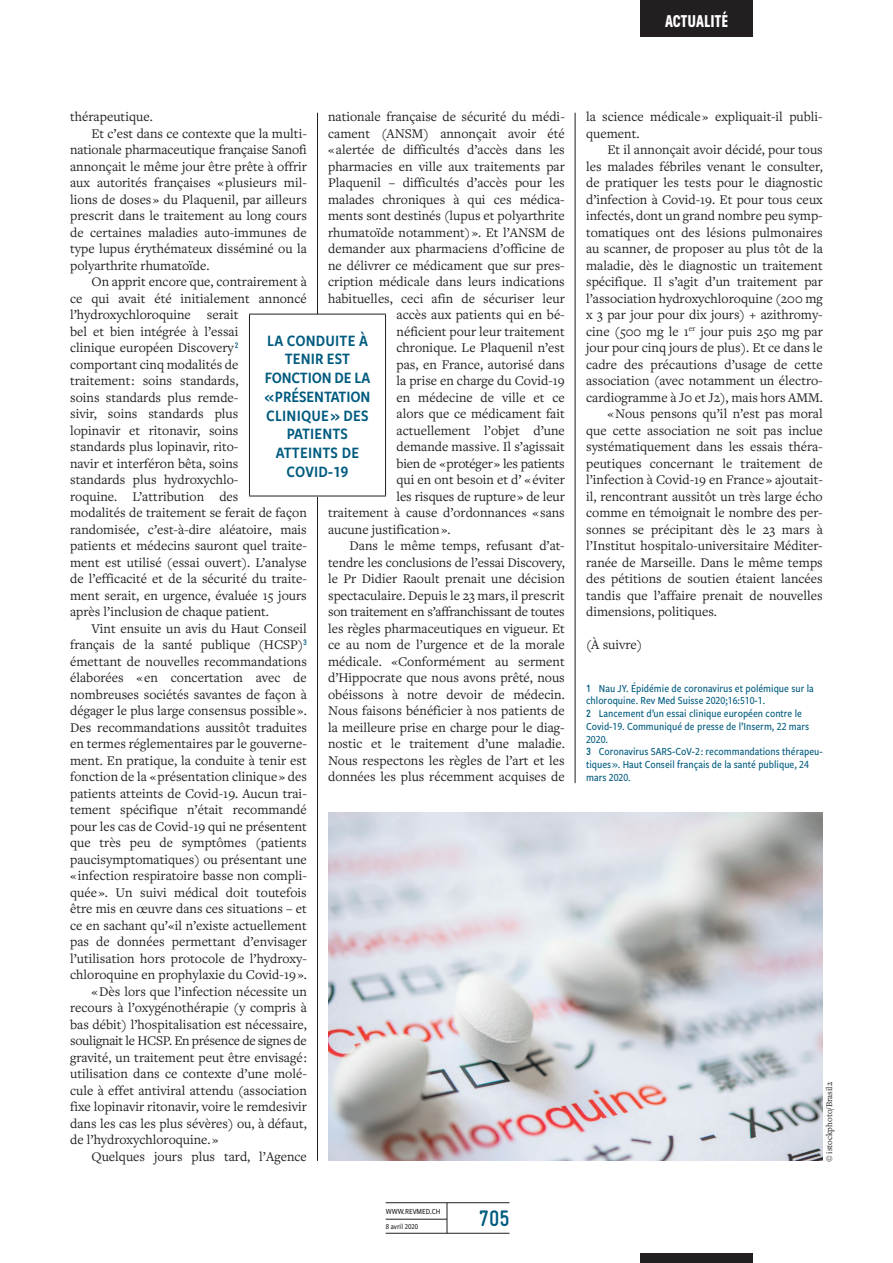
<style>
.page{position:relative;width:893px;height:1263px;background:#fff}
.page>*{position:absolute;margin:0;border:0;box-sizing:border-box;transform-origin:0 0}
.t1{font:700 22.5px "Gravur Condensed Pro";color:#005b7f}
.t2{font:700 16.95px "Neusa";letter-spacing:.005em;color:#fff}
.N_Exergue_bleu{font:16.5px/18.8px "Freight Sans Cnd Pro Semi";letter-spacing:.01em;color:#005b7f;text-align:center}
.N_Texte_courant{font:13.8px/16.5px "Freight Text Pro";color:#231f20;text-align:justify}
.N_Texte_courant-2{font:13.8px "Freight Text Pro";letter-spacing:-.02em;color:#231f20}
.N_Bibliographie_text{font:500 11.25px/12.8px "Freight Sans Cnd Pro";color:#005b7f}
.N_Copyright_image{font:9px "Freight Text Pro";color:#231f20}
.t3{font:500 8.1px "Freight Sans Cnd Pro";color:#231f20}
.t4{font:500 7.8px "Freight Sans Cnd Pro";color:#231f20}
.s1{font-family:"Gravur Condensed Pro";font-weight:700;font-size:10.5px}
</style>
<div class="page">
<div style="left:640px;top:0;width:112px;height:37px;background:#231f20"></div>
<div style="left:640px;top:1253px;width:112px;height:10px;background:#231f20"></div>
<hr style="left:386px;top:1202px;width:123px;height:1px;background:#231f20">
<hr style="left:386px;top:1233px;width:123px;height:1px;background:#231f20">
<hr style="left:386px;top:1219px;width:61px;height:1px;background:#231f20">
<hr style="left:447px;top:1203px;width:1px;height:30px;background:#231f20">
<hr style="left:317px;top:113px;width:1px;height:1048px;background:#231f20">
<hr style="left:575px;top:113px;width:1px;height:670px;background:#231f20">
<img style="left:328px;top:813px;width:495px;height:348px">
<hr style="left:249px;top:314px;width:137px;height:1px;background:#231f20">
<hr style="left:249px;top:314px;width:1px;height:182px;background:#231f20">
<hr style="left:385px;top:314px;width:1px;height:182px;background:#231f20">
<hr style="left:249px;top:496px;width:137px;height:1px;background:#231f20">
<p class="t2" style="left:665px;top:9px;width:65px">ACTUALITÉ</p>
<p class="N_Texte_courant" style="left:70px;top:108px;width:84px">thérapeutique.</p>
<p class="N_Texte_courant" style="left:70px;top:125px;width:238px;text-indent:21px">Et c’est dans ce contexte que la multi&shy;nationale pharmaceutique française Sanofi annonçait le même jour être prête à offrir aux autorités françaises « plusieurs mil&shy;lions de doses » du Plaquenil, par ailleurs prescrit dans le traitement au long cours de certaines maladies auto-immunes de type lupus érythémateux disséminé ou la polyarthrite rhumatoïde.</p>
<p class="N_Texte_courant" style="left:70px;top:273px;width:238px;text-align:left;text-indent:21px">On apprit encore que, contrairement à ce qui avait été initialement annoncé l’hydroxychloroquine serait<br>bel et bien intégrée à l’essai<br>clinique européen Discovery <sup>2 </sup>comportant cinq modalités de<br>traitement : soins standards,<br>soins standards plus remde-<br>sivir, soins standards plus<br>lopinavir et ritonavir, soins<br>standards plus lopinavir, rito-<br>navir et interféron bêta, soins<br>standards plus hydroxychlo-<br>roquine. L’attribution des<br>modalités de traitement se ferait de façon randomisée, c’est-à-dire aléatoire, mais patients et médecins sauront quel traite&shy;ment est utilisé (essai ouvert). L’analyse de l’efficacité et de la sécurité du traite&shy;ment serait, en urgence, évaluée 15 jours après l’inclusion de chaque patient.</p>
<p class="N_Texte_courant" style="left:70px;top:620px;width:238px;text-indent:21px">Vint ensuite un avis du Haut Conseil français de la santé publique (HCSP)<sup>3 </sup>émettant de nouvelles recommandations élaborées « en concertation avec de nombreuses sociétés savantes de façon à dégager le plus large consensus possible ».<br>Des recommandations aussitôt traduites en termes réglementaires par le gouverne&shy;ment. En pratique, la conduite à tenir est fonction de la « présentation clinique » des patients atteints de Covid-19. Aucun trai&shy;tement spécifique n’était recommandé pour les cas de Covid-19 qui ne présentent que très peu de symptômes (patients paucisymptomatiques) ou présentant une « infection respiratoire basse non compli&shy;quée ». Un suivi médical doit toutefois être mis en œuvre dans ces situations – et ce en sachant qu’«il n’existe actuellement pas de données permettant d’envisager l’utilisation hors protocole de l’hydroxy&shy;chloroquine en prophylaxie du Covid-19 ».</p>
<p class="N_Texte_courant" style="left:70px;top:983px;width:238px;text-indent:21px">« Dès lors que l’infection nécessite un recours à l’oxygénothérapie (y compris à bas débit) l’hospitalisation est nécessaire, soulignait le HCSP. En présence de signes de gravité, un traitement peut être envisagé : utilisation dans ce contexte d’une molé&shy;cule à effet antiviral attendu (association fixe lopinavir ritonavir, voire le remdesivir dans les cas les plus sévères) ou, à défaut, de l’hydroxychloroquine. »</p>
<p class="N_Texte_courant" style="left:91px;top:1148px;width:217px">Quelques jours plus tard, l’Agence</p>
<p class="N_Texte_courant" style="left:328px;top:108px;width:237px">nationale française de sécurité du médi-</p>
<p class="N_Texte_courant" style="left:328px;top:125px;width:238px">cament (ANSM) annonçait avoir été</p>
<p class="N_Texte_courant" style="left:328px;top:141px;width:238px">« alertée de difficultés d’accès dans les</p>
<p class="N_Texte_courant" style="left:328px;top:158px;width:238px">pharmacies en ville aux traitements par</p>
<p class="N_Texte_courant" style="left:328px;top:174px;width:238px">Plaquenil – difficultés d’accès pour les</p>
<p class="N_Texte_courant" style="left:328px;top:191px;width:238px">malades chroniques à qui ces médica-</p>
<p class="N_Texte_courant" style="left:328px;top:207px;width:238px">ments sont destinés (lupus et polyarthrite</p>
<p class="N_Texte_courant" style="left:328px;top:224px;width:238px">rhumatoïde notamment) ». Et l’ANSM de</p>
<p class="N_Texte_courant" style="left:328px;top:240px;width:238px">demander aux pharmaciens d’officine de</p>
<p class="N_Texte_courant" style="left:328px;top:257px;width:238px">ne délivrer ce médicament que sur pres-</p>
<p class="N_Texte_courant" style="left:328px;top:273px;width:238px">cription médicale dans leurs indications</p>
<p class="N_Texte_courant" style="left:328px;top:290px;width:238px">habituelles, ceci afin de sécuriser leur</p>
<p class="N_Texte_courant" style="left:397px;top:306px;width:170px">accès aux patients qui en bé-</p>
<p class="N_Texte_courant" style="left:397px;top:323px;width:170px">néficient pour leur traitement</p>
<p class="N_Texte_courant" style="left:397px;top:339px;width:170px">chronique. Le Plaquenil n’est</p>
<p class="N_Texte_courant" style="left:397px;top:356px;width:170px">pas, en France, autorisé dans</p>
<p class="N_Texte_courant" style="left:397px;top:372px;width:170px">la prise en charge du Covid-19</p>
<p class="N_Texte_courant" style="left:397px;top:389px;width:170px">en médecine de ville et ce</p>
<p class="N_Texte_courant" style="left:397px;top:405px;width:170px">alors que ce médicament fait</p>
<p class="N_Texte_courant" style="left:397px;top:422px;width:170px">actuellement l’objet d’une</p>
<p class="N_Texte_courant" style="left:397px;top:438px;width:170px">demande massive. Il s’agissait</p>
<p class="N_Texte_courant-2" style="left:397px;top:454px;width:170px">bien de « protéger » les patients</p>
<p class="N_Texte_courant" style="left:397px;top:471px;width:170px">qui en ont besoin et d’ « éviter</p>
<p class="N_Texte_courant" style="left:397px;top:488px;width:170px">les risques de rupture » de leur</p>
<p class="N_Texte_courant" style="left:328px;top:504px;width:238px">traitement à cause d’ordonnances « sans</p>
<p class="N_Texte_courant" style="left:328px;top:521px;width:124px">aucune justification ».</p>
<p class="N_Texte_courant" style="left:328px;top:537px;width:238px;text-indent:21px">Dans le même temps, refusant d’at&shy;tendre les conclusions de l’essai Discovery, le Pr Didier Raoult prenait une décision spectaculaire. Depuis le 23 mars, il prescrit son traitement en s’affranchissant de toutes les règles pharmaceutiques en vigueur. Et ce au nom de l’urgence et de la morale médicale. «Conformément au serment d’Hippocrate que nous avons prêté, nous obéissons à notre devoir de médecin.<br>Nous faisons bénéficier à nos patients de la meilleure prise en charge pour le diag&shy;nostic et le traitement d’une maladie.<br>Nous respectons les règles de l’art et les données les plus récemment acquises de</p>
<p class="N_Exergue_bleu" style="left:265px;top:330px;width:107px">LA CONDUITE À<br>TENIR EST<br>FONCTION DE LA « PRÉSENTATION<br>CLINIQUE » DES<br>PATIENTS<br>ATTEINTS DE<br>COVID-19</p>
<p class="t3" style="left:386px;top:1205px;width:56px">WWW.REVMED.CH</p>
<p class="t4" style="left:386px;top:1221px;width:34px">8 avril 2020</p>
<h1 class="t1" style="left:479px;top:1206px;width:32px">705</h1>
<p class="N_Texte_courant" style="left:586px;top:108px;width:238px">la science médicale » expliquait-il publi&shy;quement.</p>
<p class="N_Texte_courant" style="left:586px;top:141px;width:238px;text-indent:21px">Et il annonçait avoir décidé, pour tous les malades fébriles venant le consulter, de pratiquer les tests pour le diagnostic d’infection à Covid-19. Et pour tous ceux infectés, dont un grand nombre peu symp&shy;tomatiques ont des lésions pulmonaires au scanner, de proposer au plus tôt de la maladie, dès le diagnostic un traitement spécifique. Il s’agit d’un traitement par l’association hydroxychloroquine (200 mg x 3 par jour pour dix jours) + azithromy&shy;cine (500 mg le 1<sup>er</sup> jour puis 250 mg par jour pour cinq jours de plus). Et ce dans le cadre des précautions d’usage de cette association (avec notamment un électro&shy;cardiogramme à J0 et J2), mais hors AMM.</p>
<p class="N_Texte_courant" style="left:586px;top:405px;width:238px;text-indent:21px">« Nous pensons qu’il n’est pas moral que cette association ne soit pas inclue systématiquement dans les essais théra&shy;peutiques concernant le traitement de l’infection à Covid-19 en France » ajoutait&shy;il, rencontrant aussitôt un très large écho comme en témoignait le nombre des per&shy;sonnes se précipitant dès le 23 mars à l’Institut hospitalo-universitaire Méditer&shy;ranée de Marseille. Dans le même temps des pétitions de soutien étaient lancées tandis que l’affaire prenait de nouvelles dimensions, politiques.</p>
<p class="N_Texte_courant" style="left:586px;top:636px;width:58px">(À suivre)</p>
<p class="N_Bibliographie_text" style="left:586px;top:681px;width:229px"><span class="s1">1</span> Nau JY. Épidémie de coronavirus et polémique sur la chloroquine. Rev Med Suisse 2020;16:510-1.</p>
<p class="N_Bibliographie_text" style="left:586px;top:706px;width:225px"><span class="s1">2</span> Lancement d’un essai clinique européen contre le<br>Covid-19. Communiqué de presse de l’Inserm, 22 mars<br>2020.</p>
<p class="N_Bibliographie_text" style="left:586px;top:745px;width:238px"><span class="s1">3</span> Coronavirus SARS-CoV-2 : recommandations thérapeu&shy;tiques ». Haut Conseil français de la santé publique, 24 mars 2020.</p>
<p class="N_Copyright_image" style="left:823px;top:1162px;width:82px;rotate:-90deg">© istockphoto/Brasil2</p>
</div>
